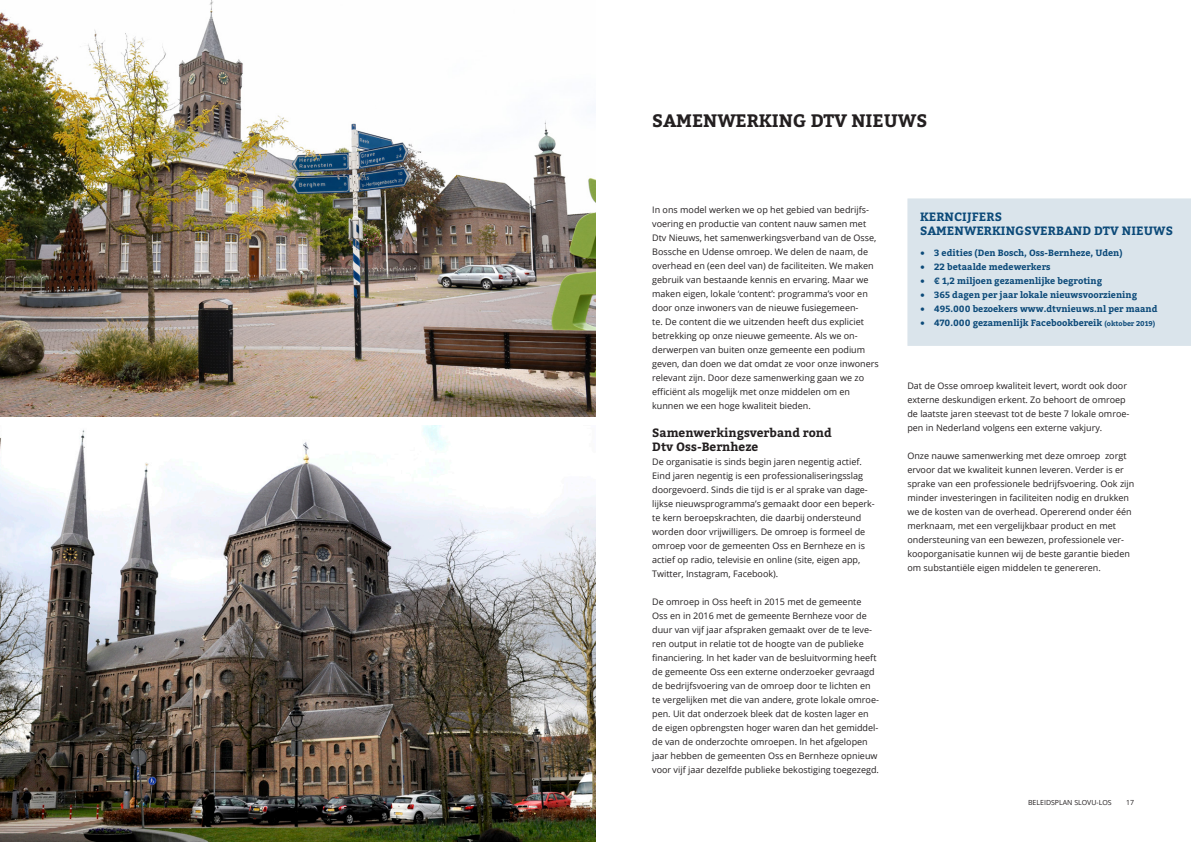
<style>
.page{position:relative;width:1191px;height:842px;background:#fff}
.page>*{position:absolute;margin:0;border:0;box-sizing:border-box;transform-origin:0 0}
.t1{font:700 18px "Bitter";color:#231f20}
.t2{font:700 12px "Bitter";letter-spacing:.01em;color:#0c4a79}
.t3{font:700 12px "Bitter";color:#231f20}
.t4{font:9px/14px "Open Sans";color:#231f20}
.t5{font:700 9px "Bitter";color:#0c4a79}
.t6{font:7px "Open Sans";color:#231f20}
.s1{font-size:7px}
</style>
<div class="page">
<div style="left:907px;top:198px;width:284px;height:148px;background:#dae4eb"></div>
<img style="left:0;top:0;width:595px;height:417px">
<img style="left:0;top:425px;width:595px;height:417px">
<p class="t1" style="left:652px;top:109px;width:277px">SAMENWERKING DTV NIEUWS</p>
<p class="t4" style="left:652px;top:202px;width:228px">In ons model werken we op het gebied van bedrijfs&shy;voering en productie van content nauw samen met Dtv Nieuws, het samenwerkingsverband van de Osse, Bossche en Udense omroep. We delen de naam, de overhead en (een deel van) de faciliteiten. We maken gebruik van bestaande kennis en ervaring. Maar we maken eigen, lokale ‘content’: programma’s voor en door onze inwoners van de nieuwe fusiegemeen-<br>te. De content die we uitzenden heeft dus expliciet betrekking op onze nieuwe gemeente. Als we on&shy;derwerpen van buiten onze gemeente een podium geven, dan doen we dat omdat ze voor onze inwoners relevant zijn. Door deze samenwerking gaan we zo efficiënt als mogelijk met onze middelen om en kunnen we een hoge kwaliteit bieden.</p>
<p class="t3" style="left:652px;top:424px;width:181px">Samenwerkingsverband rond</p>
<p class="t3" style="left:652px;top:438px;width:107px">Dtv Oss-Bernheze</p>
<p class="t4" style="left:652px;top:454px;width:224px">De organisatie is sinds begin jaren negentig actief.<br>Eind jaren negentig is een professionaliseringsslag doorgevoerd. Sinds die tijd is er al sprake van dage&shy;lijkse nieuwsprogramma’s gemaakt door een beperk&shy;te kern beroepskrachten, die daarbij ondersteund worden door vrijwilligers. De omroep is formeel de omroep voor de gemeenten Oss en Bernheze en is actief op radio, televisie en online (site, eigen app, Twitter, Instagram, Facebook).</p>
<p class="t4" style="left:652px;top:594px;width:228px">De omroep in Oss heeft in 2015 met de gemeente Oss en in 2016 met de gemeente Bernheze voor de duur van vijf jaar afspraken gemaakt over de te leve&shy;ren output in relatie tot de hoogte van de publieke financiering. In het kader van de besluitvorming heeft de gemeente Oss een externe onderzoeker gevraagd de bedrijfsvoering van de omroep door te lichten en te vergelijken met die van andere, grote lokale omroe&shy;pen. Uit dat onderzoek bleek dat de kosten lager en de eigen opbrengsten hoger waren dan het gemiddel&shy;de van de onderzochte omroepen. In het afgelopen jaar hebben de gemeenten Oss en Bernheze opnieuw voor vijf jaar dezelfde publieke bekostiging toegezegd.</p>
<p class="t2" style="left:920px;top:209px;width:83px">KERNCIJFERS</p>
<p class="t2" style="left:920px;top:223px;width:254px">SAMENWERKINGSVERBAND DTV NIEUWS</p>
<p class="t5" style="left:920px;top:247px;width:204px">• 3 edities (Den Bosch, Oss-Bernheze, Uden)</p>
<p class="t5" style="left:920px;top:261px;width:132px">• 22 betaalde medewerkers</p>
<p class="t5" style="left:920px;top:275px;width:184px">• € 1,2 miljoen gezamenlijke begroting</p>
<p class="t5" style="left:920px;top:289px;width:219px">• 365 dagen per jaar lokale nieuwsvoorziening</p>
<p class="t5" style="left:920px;top:303px;width:239px">• 495.000 bezoekers www.dtvnieuws.nl per maand</p>
<p class="t5" style="left:920px;top:317px;width:237px">• 470.000 gezamenlijk Facebookbereik <span class="s1">(oktober 2019)</span></p>
<p class="t4" style="left:907px;top:379px;width:223px">Dat de Osse omroep kwaliteit levert, wordt ook door externe deskundigen erkent. Zo behoort de omroep de laatste jaren steevast tot de beste 7 lokale omroe&shy;pen in Nederland volgens een externe vakjury.</p>
<p class="t4" style="left:907px;top:449px;width:228px">Onze nauwe samenwerking met deze omroep zorgt ervoor dat we kwaliteit kunnen leveren. Verder is er sprake van een professionele bedrijfsvoering. Ook zijn minder investeringen in faciliteiten nodig en drukken we de kosten van de overhead. Opererend onder één merknaam, met een vergelijkbaar product en met ondersteuning van een bewezen, professionele ver&shy;kooporganisatie kunnen wij de beste garantie bieden om substantiële eigen middelen te genereren.</p>
<p class="t6" style="left:1028px;top:797px;width:85px">BELEIDSPLAN SLOVU-LOS</p>
<p class="t6" style="left:1126px;top:797px;width:10px">17</p>
</div>
